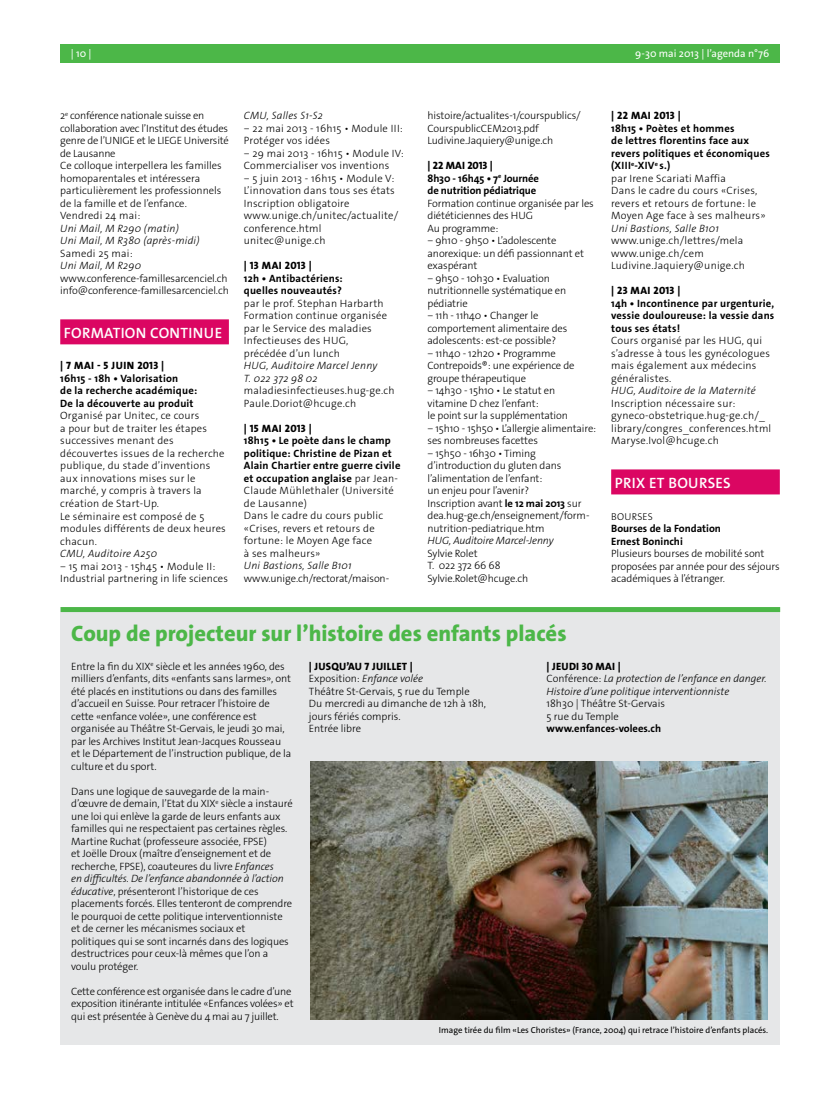
<style>
.page{position:relative;width:833px;height:1099px;background:#fff}
.page>*{position:absolute;margin:0;border:0;box-sizing:border-box;transform-origin:0 0}
.t1{font:800 22.5px "The Sans Os F";letter-spacing:-.01em;color:#4cb748}
.t2{font:600 15px "The Sans Os F";letter-spacing:.02em;color:#fff}
.t3{font:300 10.62px/12.5px "The Sans Os F";letter-spacing:-.01em;color:#000}
.t4{font:300 10.62px/12.5px "The Sans Os F";letter-spacing:.02em;color:#000}
.t5{font:italic 300 10.62px/12.5px "The Sans Os F";letter-spacing:.02em;color:#000}
.t6{font:700 10.62px/12.5px "The Sans Os F";letter-spacing:.02em;color:#000}
.t7{font:italic 300 10.62px/12.5px "The Sans Os F";color:#000}
.t8{font:800 10.62px "The Sans Os F";letter-spacing:.02em;color:#000}
.t9{font:300 10.62px/12.5px "The Sans Os F";letter-spacing:.01em;color:#000}
.t10{font:700 10.62px/12.5px "The Sans Os F";color:#000}
.t11{font:700 10.62px/12.6px "The Sans Os F";letter-spacing:-.01em;color:#000}
.t12{font:10.62px "The Sans Os F";color:#fff}
.t13{font:italic 300 10.62px "The Sans Os F";letter-spacing:-.01em;color:#000}
.t14{font:300 10px "The Sans Os F";color:#000}
.t15{font:8.75px "The Sans Os F";color:#000}
.s1{font-weight:700}
.s2{font-weight:800}
.s3{font-style:italic}
.s4{font-weight:800;font-style:normal}
.s5{font-style:normal}
</style>
<div class="page">
<div style="left:60px;top:44px;width:720px;height:19px;background:#4cb748"></div>
<div style="left:60px;top:319px;width:169px;height:25px;background:#db0662"></div>
<div style="left:611px;top:469px;width:169px;height:25px;background:#db0662"></div>
<div style="left:61px;top:607px;width:719px;height:437px;background:#e6e7e8"></div>
<img style="left:310px;top:761px;width:457px;height:258px">
<div style="left:61px;top:607px;width:719px;height:5px;background:#4cb748"></div>
<p class="t12" style="left:71px;top:46px;width:22px">| 10 |</p>
<p class="t12" style="left:635px;top:46px;width:135px">9-30 mai 2013 | l’agenda n°76</p>
<p class="t3" style="left:60px;top:110px;width:170px">2<sup>e</sup> conférence nationale suisse en collaboration avec l’Institut des études genre de l’UNIGE et le LIEGE Université de Lausanne<br>Ce colloque interpellera les familles homoparentales et intéressera particulièrement les professionnels de la famille et de l’enfance.<br>Vendredi 24 mai:</p>
<p class="t5" style="left:60px;top:222px;width:141px">Uni Mail, M R290 (matin)<br>Uni Mail, M R380 (après-midi)</p>
<p class="t4" style="left:60px;top:247px;width:74px">Samedi 25 mai:</p>
<p class="t5" style="left:60px;top:260px;width:82px">Uni Mail, M R290</p>
<p class="t3" style="left:60px;top:272px;width:170px">www.conference-famillesarcenciel.ch info@conference-famillesarcenciel.ch</p>
<h2 class="t2" style="left:64px;top:323px;width:160px">FORMATION CONTINUE</h2>
<p class="t8" style="left:60px;top:359px;width:106px">| 7 mai - 5 juin 2013 |</p>
<p class="t6" style="left:60px;top:372px;width:138px">16h15 - 18h • Valorisation<br>de la recherche académique:<br>De la découverte au produit</p>
<p class="t4" style="left:60px;top:410px;width:167px">Organisé par Unitec, ce cours<br>a pour but de traiter les étapes successives menant des découvertes issues de la recherche publique, du stade d’inventions aux innovations mises sur le marché, y compris à travers la création de Start-Up.<br>Le séminaire est composé de 5 modules différents de deux heures chacun.</p>
<p class="t5" style="left:60px;top:547px;width:98px">CMU, Auditoire A250</p>
<p class="t9" style="left:60px;top:559px;width:169px">‒ 15 mai 2013 - 15h45 • Module II:<br>Industrial partnering in life sciences</p>
<p class="t5" style="left:244px;top:109px;width:80px">CMU, Salles S1-S2</p>
<p class="t4" style="left:244px;top:122px;width:161px">‒ 22 mai 2013 - 16h15 • Module III:<br>Protéger vos idées<br>‒ 29 mai 2013 - 16h15 • Module IV:<br>Commercialiser vos inventions<br>‒ 5 juin 2013 - 16h15 • Module V:<br>L’innovation dans tous ses états<br>Inscription obligatoire www.unige.ch/unitec/actualite/ conference.html unitec@unige.ch</p>
<p class="t8" style="left:244px;top:259px;width:69px">| 13 mai 2013 |</p>
<p class="t6" style="left:244px;top:272px;width:100px">12h • Antibactériens: quelles nouveautés?</p>
<p class="t4" style="left:244px;top:297px;width:145px">par le prof. Stephan Harbarth<br>Formation continue organisée par le Service des maladies<br>Infectieuses des HUG, précédée d’un lunch</p>
<p class="t5" style="left:244px;top:359px;width:135px">HUG, Auditoire Marcel Jenny<br>T. 022 372 98 02</p>
<p class="t4" style="left:244px;top:384px;width:152px">maladiesinfectieuses.hug-ge.ch<br>Paule.Doriot@hcuge.ch</p>
<p class="t8" style="left:244px;top:421px;width:69px">| 15 mai 2013 |</p>
<p class="t4" style="left:244px;top:434px;width:158px"><span class="s1">18h15 • Le poète dans le champ politique: Christine de Pizan et<br>Alain Chartier entre guerre civile et occupation anglaise</span> par Jean-<br>Claude Mühlethaler (Université de Lausanne)<br>Dans le cadre du cours public «Crises, revers et retours de fortune: le Moyen Age face<br>à ses malheurs»</p>
<p class="t5" style="left:244px;top:559px;width:109px">Uni Bastions, Salle B101</p>
<p class="t3" style="left:244px;top:572px;width:147px">www.unige.ch/rectorat/maison-</p>
<p class="t3" style="left:427px;top:109px;width:155px">histoire/actualites-1/courspublics/<br>CourspublicCEM2013.pdf<br>Ludivine.Jaquiery@unige.ch</p>
<p class="t11" style="left:427px;top:159px;width:113px"><span class="s2">| 22 mai 2013 |<br></span>8h30 - 16h45 • 7<sup>e</sup> Journée de nutrition pédiatrique</p>
<p class="t3" style="left:427px;top:197px;width:170px">Formation continue organisée par les diététiciennes des HUG<br>Au programme:<br>‒ 9h10 - 9h50 • L’adolescente anorexique: un défi passionnant et exaspérant<br>‒ 9h50 - 10h30 • Evaluation nutritionnelle systématique en pédiatrie<br>‒ 11h - 11h40 • Changer le comportement alimentaire des adolescents: est-ce possible?<br>‒ 11h40 - 12h20 • Programme<br>Contrepoids®: une expérience de groupe thérapeutique<br>‒ 14h30 - 15h10 • Le statut en vitamine D chez l’enfant:<br>le point sur la supplémentation<br>‒ 15h10 - 15h50 • L’allergie alimentaire: ses nombreuses facettes<br>‒ 15h50 - 16h30 • Timing d’introduction du gluten dans l’alimentation de l’enfant:<br>un enjeu pour l’avenir?<br>Inscription avant <span class="s1">le 12 mai 2013</span> sur dea.hug-ge.ch/enseignement/form&shy;nutrition-pediatrique.htm</p>
<p class="t13" style="left:427px;top:534px;width:128px">HUG, Auditoire Marcel-Jenny</p>
<p class="t3" style="left:427px;top:547px;width:102px">Sylvie Rolet<br>T. 022 372 66 68<br>Sylvie.Rolet@hcuge.ch</p>
<h1 class="t1" style="left:71px;top:619px;width:497px">Coup de projecteur sur l’histoire des enfants placés</h1>
<p class="t8" style="left:611px;top:109px;width:71px">| 22 mai 2013 |</p>
<p class="t4" style="left:611px;top:122px;width:160px"><span class="s1">18h15 • Poètes et hommes<br>de lettres florentins face aux revers politiques et économiques (XIII</span><sup>e</sup><span class="s1">-XIV</span><sup>e</sup> <span class="s1">s.)<br></span>par Irene Scariati Maffia<br>Dans le cadre du cours «Crises, revers et retours de fortune: le<br>Moyen Age face à ses malheurs»</p>
<p class="t5" style="left:611px;top:222px;width:109px">Uni Bastions, Salle B101</p>
<p class="t4" style="left:611px;top:235px;width:135px">www.unige.ch/lettres/mela www.unige.ch/cem<br>Ludivine.Jaquiery@unige.ch</p>
<p class="t8" style="left:611px;top:284px;width:71px">| 23 mai 2013 |</p>
<p class="t6" style="left:611px;top:297px;width:165px;text-align:justify">14h • Incontinence par urgenturie, vessie douloureuse: la vessie dans tous ses états!</p>
<p class="t4" style="left:611px;top:334px;width:160px">Cours organisé par les HUG, qui s’adresse à tous les gynécologues mais également aux médecins généralistes.</p>
<p class="t5" style="left:611px;top:384px;width:146px">HUG, Auditoire de la Maternité</p>
<p class="t4" style="left:611px;top:397px;width:162px">Inscription nécessaire sur: gyneco-obstetrique.hug-ge.ch/_ library/congres_conferences.html<br>Maryse.Ivol@hcuge.ch</p>
<h2 class="t2" style="left:615px;top:473px;width:117px">PRIX ET BOURSES</h2>
<p class="t14" style="left:611px;top:509px;width:7px">bourses</p>
<p class="t10" style="left:611px;top:522px;width:111px">Bourses de la Fondation<br>Ernest Boninchi</p>
<p class="t3" style="left:611px;top:547px;width:170px">Plusieurs bourses de mobilité sont proposées par année pour des séjours académiques à l’étranger.</p>
<p class="t3" style="left:71px;top:660px;width:221px">Entre la fin du XIX<sup>e</sup> siècle et les années 1960, des milliers d’enfants, dits «enfants sans larmes», ont été placés en institutions ou dans des familles d’accueil en Suisse. Pour retracer l’histoire de cette «enfance volée», une conférence est organisée au Théâtre St-Gervais, le jeudi 30 mai, par les Archives Institut Jean-Jacques Rousseau et le Département de l’instruction publique, de la culture et du sport.</p>
<p class="t3" style="left:71px;top:784px;width:223px">Dans une logique de sauvegarde de la main&shy;d’œuvre de demain, l’Etat du XIX<sup>e</sup> siècle a instauré une loi qui enlève la garde de leurs enfants aux familles qui ne respectaient pas certaines règles.<br>Martine Ruchat (professeure associée, FPSE)<br>et Joëlle Droux (maître d’enseignement et de recherche, FPSE), coauteures du livre <span class="s3">Enfances<br>en difficultés. De l’enfance abandonnée à l’action éducative</span>, présenteront l’historique de ces placements forcés. Elles tenteront de comprendre le pourquoi de cette politique interventionniste et de cerner les mécanismes sociaux et politiques qui se sont incarnés dans des logiques destructrices pour ceux-là mêmes que l’on a voulu protéger.</p>
<p class="t3" style="left:71px;top:984px;width:224px">Cette conférence est organisée dans le cadre d’une exposition itinérante intitulée «Enfances volées» et qui est présentée à Genève du 4 mai au 7 juillet.</p>
<p class="t3" style="left:309px;top:659px;width:179px"><span class="s2">| Jusqu’au 7 juillet |<br></span>Exposition: <span class="s3">Enfance volée<br></span>Théâtre St-Gervais, 5 rue du Temple<br>Du mercredi au dimanche de 12h à 18h, jours fériés compris.<br>Entrée libre</p>
<p class="t7" style="left:546px;top:659px;width:221px"><span class="s4">| jeudi 30 mai |<br></span><span class="s5">Conférence:</span> La protection de l’enfance en danger.<br>Histoire d’une politique interventionniste</p>
<p class="t3" style="left:546px;top:697px;width:120px">18h30 | Théâtre St-Gervais<br>5 rue du Temple</p>
<p class="t10" style="left:546px;top:722px;width:116px">www.enfances-volees.ch</p>
<p class="t15" style="left:439px;top:1024px;width:331px">Image tirée du film «Les Choristes» (France, 2004) qui retrace l’histoire d’enfants placés.</p>
</div>
